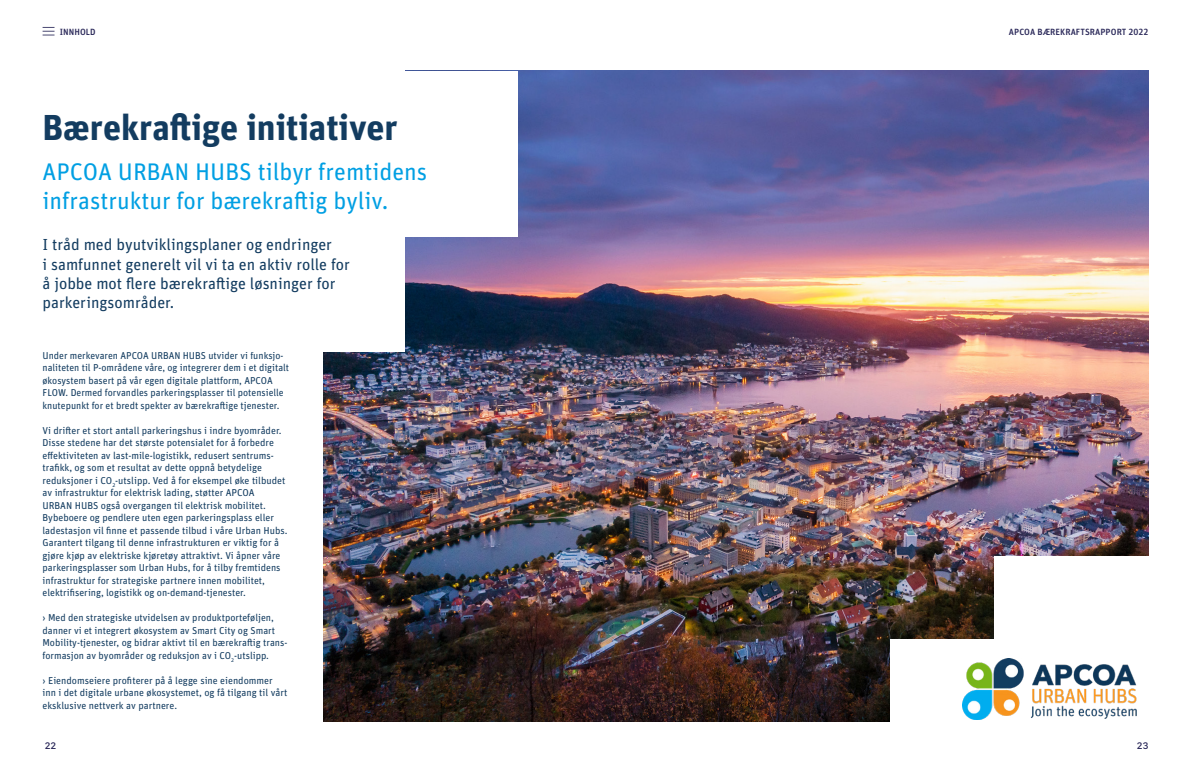
<style>
.page{position:relative;width:1191px;height:780px;background:#fff}
.page>*{position:absolute;margin:0;border:0;box-sizing:border-box;transform-origin:0 0}
.t1{font:700 36px "Unit Pro";color:#133c60}
.Brød{font:24px/28.8px "Unit Pro";color:#009fe3}
.Brød-2{font:16px/19.2px "Unit Pro";color:#133c60}
.Brød-3{font:10px/12.5px "Unit Pro";color:#133c60}
.t2{font:500 9px "Unit Pro";letter-spacing:.01em;color:#2a2859}
.t3{font:500 9px "Oslo Sans";color:#2a2859}
</style>
<div class="page">
<img style="left:323px;top:71px;width:825px;height:650px">
<div style="left:890px;top:639px;width:259px;height:83px;background:#fff"></div>
<div style="left:197px;top:154px;width:320px;height:83px;background:#fff"></div>
<div style="left:994px;top:556px;width:180px;height:83px;background:#fff"></div>
<div style="left:338px;top:71px;width:179px;height:83px;background:#fff"></div>
<div style="left:241px;top:70px;width:163px;height:281px;background:#fff"></div>
<img style="left:963px;top:658px;width:174px;height:61px">
<svg style="left:43px;top:27px;width:11px;height:9px"></svg>
<p class="t2" style="left:60px;top:25px;width:38px">INNHOLD</p>
<p class="t2" style="left:1009px;top:25px;width:141px">APCOA BÆREKRAFTSRAPPORT 2022</p>
<h2 class="t1" style="left:43px;top:101px;width:357px">Bærekraftige initiativer</h2>
<p class="Brød" style="left:43px;top:156px;width:386px">APCOA URBAN HUBS tilbyr fremtidens infrastruktur for bærekraftig byliv.</p>
<p class="Brød-2" style="left:43px;top:234px;width:309px">I tråd med byutviklingsplaner og endringer<br>i samfunnet generelt vil vi ta en aktiv rolle for å jobbe mot flere bærekraftige løsninger for parkeringsområder.</p>
<p class="Brød-3" style="left:43px;top:348px;width:248px">Under merkevaren APCOA URBAN HUBS utvider vi funksjo&shy;naliteten til P-områdene våre, og integrerer dem i et digitalt økosystem basert på vår egen digitale plattform, APCOA FLOW. Dermed forvandles parkeringsplasser til potensielle knutepunkt for et bredt spekter av bærekraftige tjenester.</p>
<p class="Brød-3" style="left:43px;top:423px;width:247px">Vi drifter et stort antall parkeringshus i indre byområder.<br>Disse stedene har det største potensialet for å forbedre effektiviteten av last-mile-logistikk, redusert sentrums&shy;trafikk, og som et resultat av dette oppnå betydelige reduksjoner i CO<sub>2</sub>-utslipp. Ved å for eksempel øke tilbudet av infrastruktur for elektrisk lading, støtter APCOA<br>URBAN HUBS også overgangen til elektrisk mobilitet.<br>Bybeboere og pendlere uten egen parkeringsplass eller ladestasjon vil finne et passende tilbud i våre Urban Hubs.<br>Garantert tilgang til denne infrastrukturen er viktig for å gjøre kjøp av elektriske kjøretøy attraktivt. Vi åpner våre parkeringsplasser som Urban Hubs, for å tilby fremtidens infrastruktur for strategiske partnere innen mobilitet, elektrifisering, logistikk og on-demand-tjenester.</p>
<p class="Brød-3" style="left:43px;top:611px;width:246px">› Med den strategiske utvidelsen av produktporteføljen, danner vi et integrert økosystem av Smart City og Smart Mobility-tjenester, og bidrar aktivt til en bærekraftig trans&shy;formasjon av byområder og reduksjon av i CO<sub>2</sub>-utslipp.</p>
<p class="Brød-3" style="left:43px;top:673px;width:246px">› Eiendomseiere profiterer på å legge sine eiendommer inn i det digitale urbane økosystemet, og få tilgang til vårt eksklusive nettverk av partnere.</p>
<p class="t3" style="left:45px;top:740px;width:13px">22</p>
<p class="t3" style="left:1137px;top:740px;width:13px">23</p>
</div>
